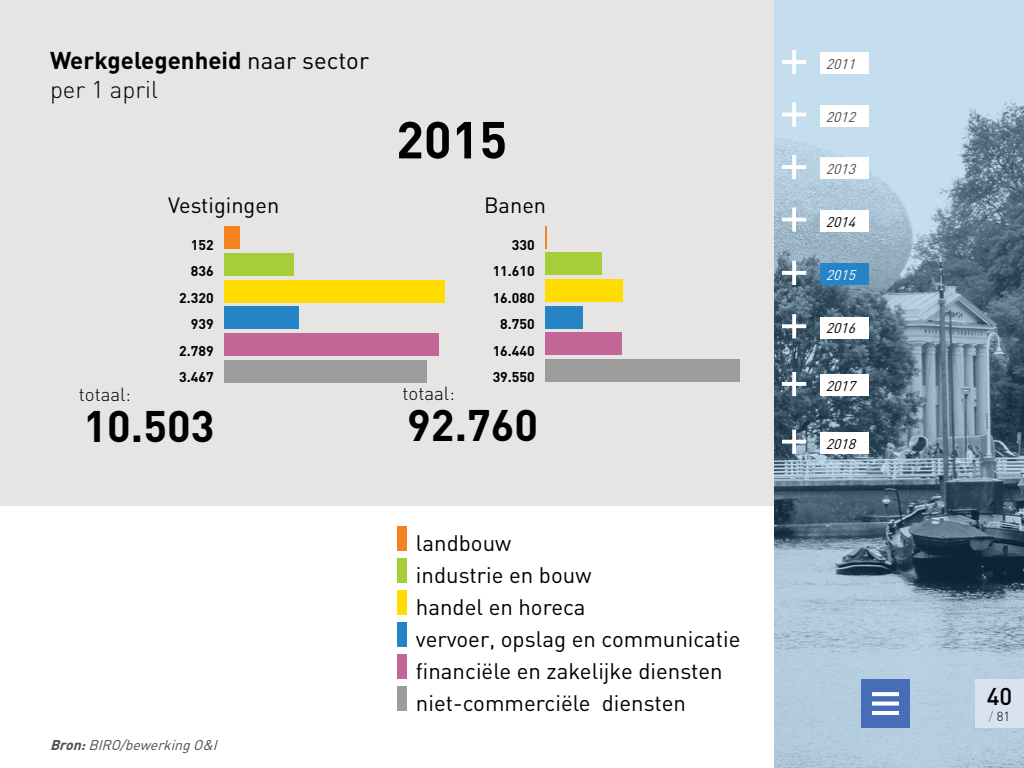
<style>
.page{position:relative;width:1024px;height:768px;background:#fff}
.page>*{position:absolute;margin:0;border:0;box-sizing:border-box;transform-origin:0 0}
.t1{font:700 51.2px "DIN";color:#000}
.t2{font:700 43.6px "DIN";color:#000}
.t3{font:700 24px/28.8px "DIN";color:#000}
.t4{font:500 24px "DIN";color:#000}
.t5{font:22.2px/32.1px "DIN";color:#000}
.t6{font:21.8px "DIN";color:#000}
.t7{font:300 18.7px "DIN";color:#000}
.t8{font:700 14px/26.5px "DIN";color:#000;text-align:right}
.t9{font:italic 14px "DIN";color:#4d4d4d}
.t10{font:italic 14px "DIN";color:#000}
.t11{font:italic 14px "DIN";color:#fff}
.t12{font:300 13px "DIN";color:#000}
.s1{font-weight:400}
.s2{font-weight:300}
.s3{font-weight:700}
.s4{color:#476db6}
</style>
<div class="page">
<svg style="left:774px;top:0;width:250px;height:768px;background:#89a2b3"></svg>
<div style="left:861px;top:679px;width:49px;height:49px;background:#476db6"></div>
<svg style="left:872px;top:692px;width:27px;height:4px"></svg>
<svg style="left:872px;top:702px;width:27px;height:4px"></svg>
<hr style="left:872px;top:711px;width:27px;height:4px;background:#fff">
<div style="left:975px;top:679px;width:49px;height:49px;background:#dae2f0"></div>
<div style="left:0;top:0;width:774px;height:506px;background:#e7e5e4"></div>
<div style="left:397px;top:526px;width:9px;height:25px;background:#f58220"></div>
<div style="left:397px;top:558px;width:9px;height:25px;background:#a6ce39"></div>
<div style="left:397px;top:590px;width:9px;height:25px;background:#fd0"></div>
<div style="left:397px;top:622px;width:9px;height:25px;background:#2484c6"></div>
<div style="left:397px;top:654px;width:9px;height:25px;background:#c36596"></div>
<div style="left:397px;top:686px;width:9px;height:25px;background:#9e9b9c"></div>
<hr style="left:545px;top:226px;width:2px;height:23px;background:#f58220">
<div style="left:545px;top:252px;width:57px;height:23px;background:#a6ce39"></div>
<div style="left:545px;top:279px;width:78px;height:23px;background:#fd0"></div>
<div style="left:545px;top:306px;width:38px;height:22px;background:#2484c6"></div>
<div style="left:545px;top:332px;width:77px;height:23px;background:#c36596"></div>
<div style="left:545px;top:359px;width:195px;height:23px;background:#9e9b9c"></div>
<div style="left:224px;top:227px;width:16px;height:22px;background:#f58220"></div>
<div style="left:224px;top:253px;width:70px;height:23px;background:#a6ce39"></div>
<div style="left:224px;top:280px;width:221px;height:22px;background:#fd0"></div>
<div style="left:224px;top:306px;width:75px;height:23px;background:#2484c6"></div>
<div style="left:224px;top:333px;width:215px;height:23px;background:#c36596"></div>
<div style="left:224px;top:360px;width:203px;height:22px;background:#9e9b9c"></div>
<svg style="left:782px;top:50px;width:24px;height:24px"></svg>
<div style="left:821px;top:53px;width:48px;height:21px;background:#fff"></div>
<svg style="left:782px;top:102px;width:24px;height:25px"></svg>
<div style="left:821px;top:105px;width:48px;height:22px;background:#fff"></div>
<svg style="left:782px;top:155px;width:24px;height:24px"></svg>
<div style="left:821px;top:158px;width:48px;height:21px;background:#fff"></div>
<svg style="left:782px;top:208px;width:24px;height:24px"></svg>
<div style="left:821px;top:210px;width:48px;height:22px;background:#fff"></div>
<svg style="left:782px;top:261px;width:24px;height:24px"></svg>
<div style="left:821px;top:264px;width:48px;height:21px;background:#2484c6"></div>
<svg style="left:782px;top:314px;width:24px;height:24px"></svg>
<div style="left:821px;top:317px;width:48px;height:21px;background:#fff"></div>
<svg style="left:782px;top:372px;width:24px;height:24px"></svg>
<div style="left:821px;top:375px;width:48px;height:21px;background:#fff"></div>
<svg style="left:782px;top:430px;width:24px;height:24px"></svg>
<div style="left:821px;top:432px;width:48px;height:22px;background:#fff"></div>
<p class="t3" style="left:50px;top:45px;width:321px">Werkgelegenheid <span class="s1">naar sector </span><span class="s2">per 1 april</span></p>
<p class="t6" style="left:168px;top:192px;width:113px">Vestigingen</p>
<p class="t8" style="left:179px;top:231px;width:36px">152<br>836<br>2.320<br>939<br>2.789<br>3.467</p>
<p class="t7" style="left:79px;top:383px;width:54px">totaal:</p>
<h2 class="t2" style="left:84px;top:397px;width:132px">10.503</h2>
<h1 class="t1" style="left:396px;top:106px;width:113px">2015</h1>
<p class="t6" style="left:484px;top:192px;width:64px">Banen</p>
<p class="t8" style="left:493px;top:231px;width:44px">330<br>11.610<br>16.080<br>8.750<br>16.440<br>39.550</p>
<p class="t7" style="left:403px;top:382px;width:54px">totaal:</p>
<h2 class="t2" style="left:407px;top:396px;width:132px">92.760</h2>
<p class="t9" style="left:50px;top:736px;width:173px"><span class="s3">Bron:</span>BIRO/bewerkingO&amp;I</p>
<p class="t5" style="left:416px;top:526px;width:326px">landbouw<br>industrie en bouw<br>handel en horeca<br>vervoer, opslag en communicatie financiële en zakelijke diensten niet-commerciële diensten</p>
<p class="t9" style="left:826px;top:55px;width:35px">2011</p>
<p class="t9" style="left:826px;top:108px;width:35px">2012</p>
<p class="t9" style="left:826px;top:160px;width:35px">2013</p>
<p class="t10" style="left:826px;top:213px;width:35px">2014</p>
<p class="t11" style="left:826px;top:266px;width:35px">2015</p>
<p class="t10" style="left:826px;top:320px;width:35px">2016</p>
<p class="t10" style="left:826px;top:377px;width:35px">2017</p>
<p class="t10" style="left:826px;top:435px;width:35px">2018</p>
<p class="t4" style="left:987px;top:681px;width:27px">40</p>
<p class="t12" style="left:989px;top:708px;width:23px"><span class="s4">/</span> 81</p>
</div>
